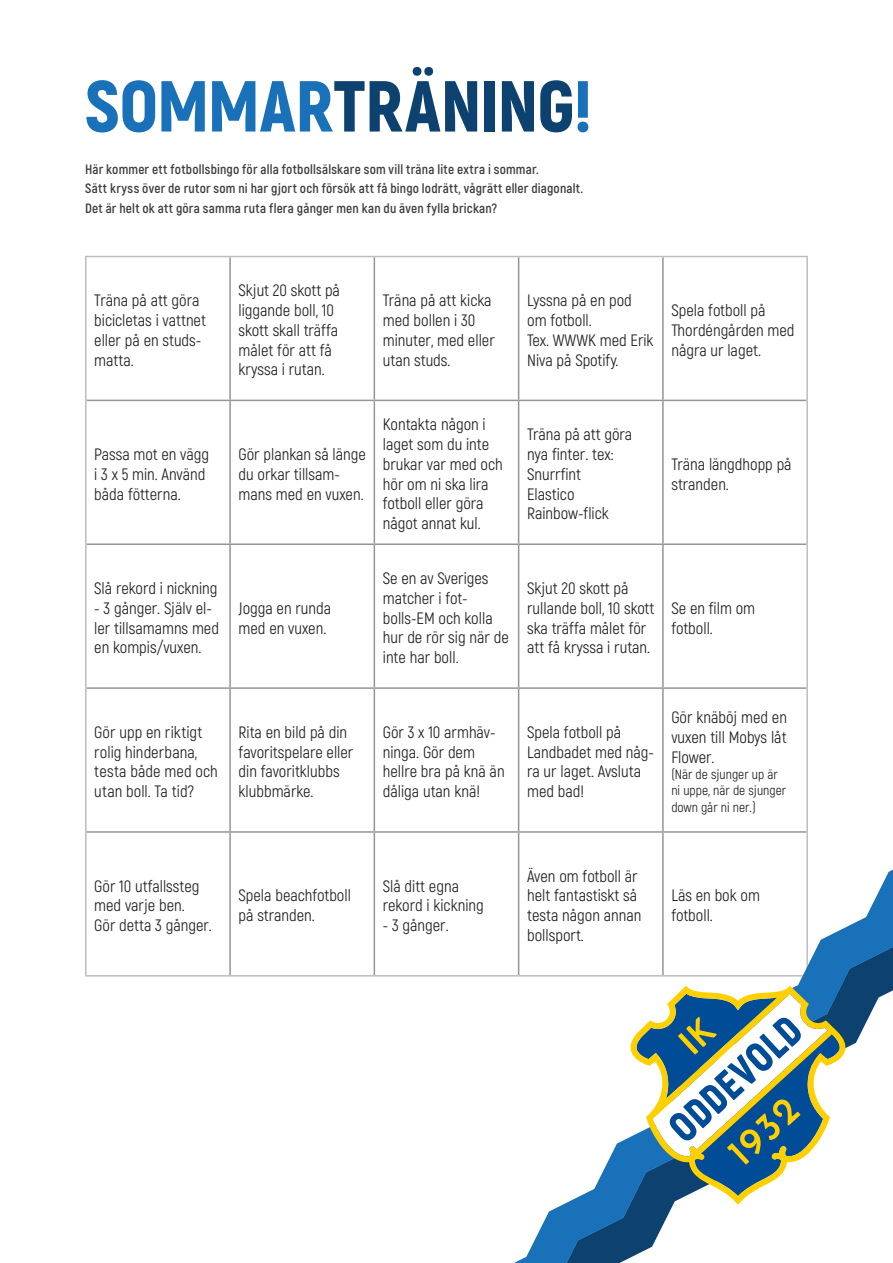
<style>
.page{position:relative;width:893px;height:1263px;background:#fff}
.page>*{position:absolute;margin:0;border:0;box-sizing:border-box;transform-origin:0 0}
.t1{font:900 72px "Akrobat";letter-spacing:-.005em;color:#1971ba}
.t2{font:16.5px/19.8px "Akrobat";color:#231f20}
.t3{font:700 13.5px/19.5px "Akrobat";letter-spacing:.015em;color:#3e3e3f}
.t4{font:13.5px/16.2px "Akrobat";color:#231f20}
.s1{color:#0d416f}
</style>
<div class="page">
<hr style="left:229px;top:257px;width:2px;height:143px;background:#939598">
<hr style="left:374px;top:257px;width:1px;height:143px;background:#939598">
<hr style="left:518px;top:257px;width:1px;height:143px;background:#939598">
<hr style="left:662px;top:257px;width:2px;height:143px;background:#939598">
<hr style="left:87px;top:400px;width:143px;height:1px;background:#939598">
<hr style="left:230px;top:400px;width:144px;height:1px;background:#939598">
<hr style="left:229px;top:401px;width:2px;height:142px;background:#939598">
<hr style="left:374px;top:400px;width:145px;height:1px;background:#939598">
<hr style="left:374px;top:401px;width:1px;height:142px;background:#939598">
<hr style="left:519px;top:400px;width:144px;height:1px;background:#939598">
<hr style="left:518px;top:401px;width:1px;height:142px;background:#939598">
<hr style="left:663px;top:400px;width:143px;height:1px;background:#939598">
<hr style="left:662px;top:401px;width:2px;height:142px;background:#939598">
<hr style="left:87px;top:543px;width:143px;height:2px;background:#939598">
<hr style="left:230px;top:543px;width:144px;height:2px;background:#939598">
<hr style="left:229px;top:545px;width:2px;height:142px;background:#939598">
<hr style="left:374px;top:543px;width:145px;height:2px;background:#939598">
<hr style="left:374px;top:545px;width:1px;height:142px;background:#939598">
<hr style="left:519px;top:543px;width:144px;height:2px;background:#939598">
<hr style="left:518px;top:545px;width:1px;height:142px;background:#939598">
<hr style="left:663px;top:543px;width:143px;height:2px;background:#939598">
<hr style="left:662px;top:545px;width:2px;height:142px;background:#939598">
<hr style="left:87px;top:687px;width:143px;height:2px;background:#939598">
<hr style="left:230px;top:687px;width:144px;height:2px;background:#939598">
<hr style="left:229px;top:689px;width:2px;height:142px;background:#939598">
<hr style="left:374px;top:687px;width:145px;height:2px;background:#939598">
<hr style="left:374px;top:689px;width:1px;height:142px;background:#939598">
<hr style="left:519px;top:687px;width:144px;height:2px;background:#939598">
<hr style="left:518px;top:689px;width:1px;height:142px;background:#939598">
<hr style="left:663px;top:687px;width:143px;height:2px;background:#939598">
<hr style="left:662px;top:689px;width:2px;height:142px;background:#939598">
<hr style="left:87px;top:831px;width:143px;height:2px;background:#939598">
<hr style="left:230px;top:831px;width:144px;height:2px;background:#939598">
<hr style="left:229px;top:833px;width:2px;height:142px;background:#939598">
<hr style="left:374px;top:831px;width:145px;height:2px;background:#939598">
<hr style="left:374px;top:833px;width:1px;height:142px;background:#939598">
<hr style="left:519px;top:831px;width:144px;height:2px;background:#939598">
<hr style="left:518px;top:833px;width:1px;height:142px;background:#939598">
<hr style="left:663px;top:831px;width:143px;height:2px;background:#939598">
<hr style="left:662px;top:833px;width:2px;height:142px;background:#939598">
<hr style="left:85px;top:256px;width:145px;height:1px;background:#bcbdc0">
<hr style="left:85px;top:257px;width:2px;height:143px;background:#bcbdc0">
<hr style="left:230px;top:256px;width:144px;height:1px;background:#bcbdc0">
<hr style="left:374px;top:256px;width:145px;height:1px;background:#bcbdc0">
<hr style="left:519px;top:256px;width:144px;height:1px;background:#bcbdc0">
<hr style="left:663px;top:256px;width:145px;height:1px;background:#bcbdc0">
<hr style="left:806px;top:257px;width:2px;height:143px;background:#bcbdc0">
<hr style="left:85px;top:400px;width:2px;height:144px;background:#bcbdc0">
<hr style="left:806px;top:400px;width:2px;height:144px;background:#bcbdc0">
<hr style="left:85px;top:544px;width:2px;height:144px;background:#bcbdc0">
<hr style="left:806px;top:544px;width:2px;height:144px;background:#bcbdc0">
<hr style="left:85px;top:688px;width:2px;height:144px;background:#bcbdc0">
<hr style="left:806px;top:688px;width:2px;height:144px;background:#bcbdc0">
<hr style="left:85px;top:832px;width:2px;height:143px;background:#bcbdc0">
<hr style="left:806px;top:832px;width:2px;height:143px;background:#bcbdc0">
<hr style="left:85px;top:975px;width:145px;height:1px;background:#bcbdc0">
<hr style="left:230px;top:975px;width:144px;height:1px;background:#bcbdc0">
<hr style="left:374px;top:975px;width:145px;height:1px;background:#bcbdc0">
<svg style="left:514px;top:870px;width:379px;height:393px"></svg>
<svg style="left:630px;top:986px;width:215px;height:218px"></svg>
<svg style="left:636px;top:994px;width:204px;height:202px"></svg>
<p class="t1" style="left:85px;top:60px;width:509px">SOMMAR<span class="s1">TRÄNING</span>!</p>
<p class="t3" style="left:85px;top:159px;width:500px">Här kommer ett fotbollsbingo för alla fotbollsälskare som vill träna lite extra i sommar.<br>Sätt kryss över de rutor som ni har gjort och försök att få bingo lodrätt, vågrätt eller diagonalt.<br>Det är helt ok att göra samma ruta flera gånger men kan du även fylla brickan?</p>
<p class="t2" style="left:94px;top:290px;width:113px">Träna på att göra bicicletas i vattnet eller på en studs&shy;matta.</p>
<p class="t2" style="left:239px;top:281px;width:103px">Skjut 20 skott på liggande boll, 10 skott skall träffa målet för att få kryssa i rutan.</p>
<p class="t2" style="left:383px;top:290px;width:113px">Träna på att kicka med bollen i 30 minuter, med eller utan studs.</p>
<p class="t2" style="left:527px;top:290px;width:128px">Lyssna på en pod om fotboll.<br>Tex. WWWK med Erik<br>Niva på Spotify.</p>
<p class="t2" style="left:671px;top:300px;width:125px">Spela fotboll på<br>Thordéngården med några ur laget.</p>
<p class="t2" style="left:94px;top:444px;width:116px">Passa mot en vägg i 3 x 5 min. Använd båda fötterna.</p>
<p class="t2" style="left:239px;top:444px;width:129px">Gör plankan så länge du orkar tillsam&shy;mans med en vuxen.</p>
<p class="t2" style="left:94px;top:578px;width:125px">Slå rekord i nickning</p>
<p class="t2" style="left:94px;top:598px;width:126px">- 3 gånger. Själv el&shy;ler tillsamamns med en kompis/vuxen.</p>
<p class="t2" style="left:239px;top:598px;width:94px">Jogga en runda med en vuxen.</p>
<p class="t2" style="left:383px;top:415px;width:121px">Kontakta någon i laget som du inte brukar var med och hör om ni ska lira fotboll eller göra något annat kul.</p>
<p class="t2" style="left:527px;top:424px;width:107px">Träna på att göra nya finter. tex:<br>Snurrfint<br>Elastico</p>
<p class="t2" style="left:527px;top:504px;width:83px">Rainbow-flick</p>
<p class="t2" style="left:383px;top:568px;width:127px">Se en av Sveriges matcher i fot&shy;bolls-EM och kolla hur de rör sig när de inte har boll.</p>
<p class="t2" style="left:527px;top:578px;width:129px">Skjut 20 skott på rullande boll, 10 skott ska träffa målet för att få kryssa i rutan.</p>
<p class="t2" style="left:671px;top:454px;width:122px">Träna längdhopp på stranden.</p>
<p class="t2" style="left:671px;top:598px;width:85px">Se en film om fotboll.</p>
<p class="t2" style="left:94px;top:722px;width:125px">Gör upp en riktigt rolig hinderbana, testa både med och utan boll. Ta tid?</p>
<p class="t2" style="left:239px;top:722px;width:116px">Rita en bild på din favoritspelare eller din favoritklubbs klubbmärke.</p>
<p class="t2" style="left:383px;top:722px;width:123px">Gör 3 x 10 armhäv&shy;ninga. Gör dem hellre bra på knä än dåliga utan knä!</p>
<p class="t2" style="left:527px;top:722px;width:128px">Spela fotboll på<br>Landbadet med någ&shy;ra ur laget. Avsluta med bad!</p>
<p class="t2" style="left:671px;top:708px;width:117px;text-align:justify">Gör knäböj med en vuxen till Mobys låt Flower.</p>
<p class="t4" style="left:671px;top:766px;width:116px">(När de sjunger up är ni uppe, när de sjunger down går ni ner.)</p>
<p class="t2" style="left:94px;top:876px;width:119px">Gör 10 utfallssteg med varje ben.<br>Gör detta 3 gånger.</p>
<p class="t2" style="left:239px;top:886px;width:114px">Spela beachfotboll på stranden.</p>
<p class="t2" style="left:383px;top:876px;width:102px">Slå ditt egna rekord i kickning</p>
<p class="t2" style="left:383px;top:915px;width:67px">- 3 gånger.</p>
<p class="t2" style="left:527px;top:866px;width:116px">Även om fotboll är helt fantastiskt så testa någon annan bollsport.</p>
<p class="t2" style="left:671px;top:886px;width:90px">Läs en bok om fotboll.</p>
</div>
